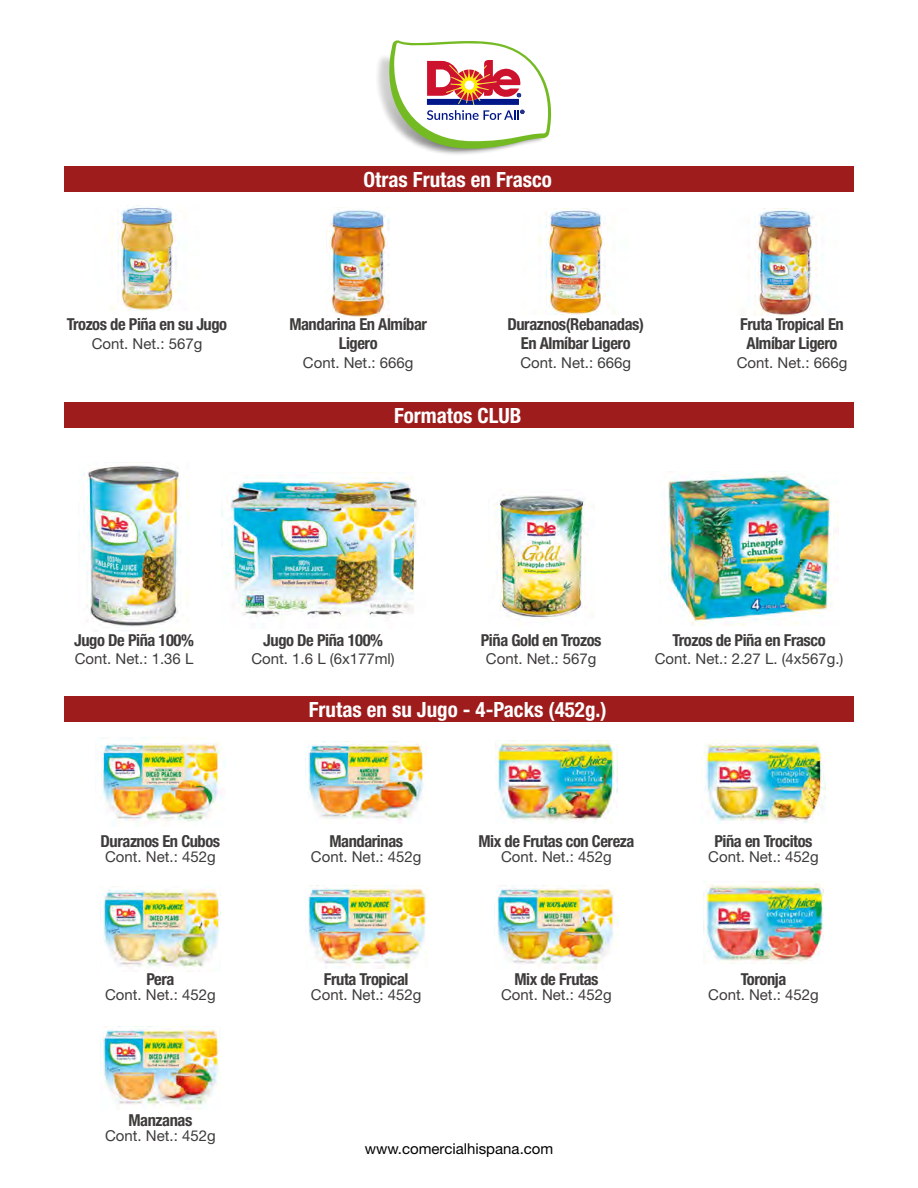
<style>
.page{position:relative;width:918px;height:1188px;background:#fff}
.page>*{position:absolute;margin:0;border:0;box-sizing:border-box;transform-origin:0 0}
.t1{font:700 condensed 21px "Helvetica Neue LT Std";color:#fff}
.t2{font:700 condensed 16.5px/19.8px "Helvetica Neue LT Pro";letter-spacing:-.025em;color:#3d3c3b;text-align:center}
.t3{font:15px "Helvetica Neue LT Std";color:#3d3c3b}
.t4{font:15px "Helvetica Neue LT Std";color:#020203}
</style>
<div class="page">
<img style="left:221px;top:477px;width:196px;height:141px">
<img style="left:78px;top:462px;width:112px;height:170px">
<img style="left:494px;top:494px;width:100px;height:129px">
<div style="left:64px;top:696px;width:790px;height:26px;background:#9e1c1c"></div>
<div style="left:64px;top:402px;width:790px;height:26px;background:#9e1c1c"></div>
<div style="left:64px;top:167px;width:790px;height:25px;background:#9e1c1c"></div>
<img style="left:664px;top:471px;width:175px;height:154px">
<img style="left:95px;top:738px;width:131px;height:88px">
<img style="left:308px;top:885px;width:119px;height:83px">
<img style="left:307px;top:741px;width:120px;height:79px">
<img style="left:100px;top:1026px;width:121px;height:84px">
<img style="left:494px;top:885px;width:125px;height:84px">
<img style="left:496px;top:740px;width:121px;height:84px">
<img style="left:100px;top:889px;width:121px;height:83px">
<img style="left:701px;top:740px;width:125px;height:84px">
<img style="left:704px;top:883px;width:119px;height:79px">
<img style="left:365px;top:57px;width:188px;height:110px">
<svg style="left:389px;top:40px;width:164px;height:109px"></svg>
<img style="left:538px;top:210px;width:77px;height:105px">
<img style="left:110px;top:205px;width:70px;height:106px">
<img style="left:754px;top:208px;width:66px;height:107px">
<img style="left:327px;top:207px;width:63px;height:109px">
<p class="t2" style="left:67px;top:314px;width:162px">Trozos de Piña en su Jugo</p>
<p class="t3" style="left:92px;top:334px;width:112px">Cont. Net.: 567g</p>
<p class="t1" style="left:364px;top:167px;width:190px">Otras Frutas en Frasco</p>
<p class="t2" style="left:289px;top:314px;width:139px">Mandarina En Almíbar<br>Ligero</p>
<p class="t3" style="left:303px;top:354px;width:112px">Cont. Net.: 666g</p>
<p class="t2" style="left:507px;top:314px;width:138px">Duraznos(Rebanadas)<br>En Almíbar Ligero</p>
<p class="t3" style="left:520px;top:354px;width:112px">Cont. Net.: 666g</p>
<p class="t1" style="left:394px;top:403px;width:129px">Formatos CLUB</p>
<p class="t2" style="left:740px;top:314px;width:105px">Fruta Tropical En<br>Almíbar Ligero</p>
<p class="t3" style="left:737px;top:354px;width:112px">Cont. Net.: 666g</p>
<p class="t2" style="left:74px;top:630px;width:121px">Jugo De Piña 100%</p>
<p class="t3" style="left:75px;top:649px;width:120px">Cont. Net.: 1.36 L</p>
<p class="t2" style="left:263px;top:630px;width:121px">Jugo De Piña 100%</p>
<p class="t3" style="left:251px;top:649px;width:145px">Cont. 1.6 L (6x177ml)</p>
<p class="t2" style="left:481px;top:630px;width:122px">Piña Gold en Trozos</p>
<p class="t3" style="left:486px;top:649px;width:112px">Cont. Net.: 567g</p>
<p class="t1" style="left:309px;top:697px;width:299px">Frutas en su Jugo - 4-Packs (452g.)</p>
<p class="t2" style="left:673px;top:630px;width:155px">Trozos de Piña en Frasco</p>
<p class="t3" style="left:655px;top:649px;width:190px">Cont. Net.: 2.27 L. (4x567g.)</p>
<p class="t2" style="left:101px;top:831px;width:121px">Duraznos En Cubos</p>
<p class="t2" style="left:329px;top:831px;width:75px">Mandarinas</p>
<p class="t2" style="left:478px;top:831px;width:157px">Mix de Frutas con Cereza</p>
<p class="t3" style="left:105px;top:847px;width:112px">Cont. Net.: 452g</p>
<p class="t3" style="left:311px;top:847px;width:112px">Cont. Net.: 452g</p>
<p class="t3" style="left:501px;top:847px;width:112px">Cont. Net.: 452g</p>
<p class="t2" style="left:146px;top:969px;width:30px">Pera</p>
<p class="t2" style="left:514px;top:969px;width:86px">Mix de Frutas</p>
<p class="t2" style="left:324px;top:969px;width:86px">Fruta Tropical</p>
<p class="t3" style="left:105px;top:985px;width:112px">Cont. Net.: 452g</p>
<p class="t3" style="left:311px;top:985px;width:112px">Cont. Net.: 452g</p>
<p class="t3" style="left:501px;top:985px;width:112px">Cont. Net.: 452g</p>
<p class="t2" style="left:128px;top:1110px;width:65px">Manzanas</p>
<p class="t3" style="left:105px;top:1126px;width:112px">Cont. Net.: 452g</p>
<p class="t4" style="left:365px;top:1139px;width:190px">www.comercialhispana.com</p>
<p class="t2" style="left:714px;top:831px;width:100px">Piña en Trocitos</p>
<p class="t3" style="left:708px;top:847px;width:112px">Cont. Net.: 452g</p>
<p class="t2" style="left:741px;top:969px;width:47px">Toronja</p>
<p class="t3" style="left:708px;top:985px;width:112px">Cont. Net.: 452g</p>
</div>
